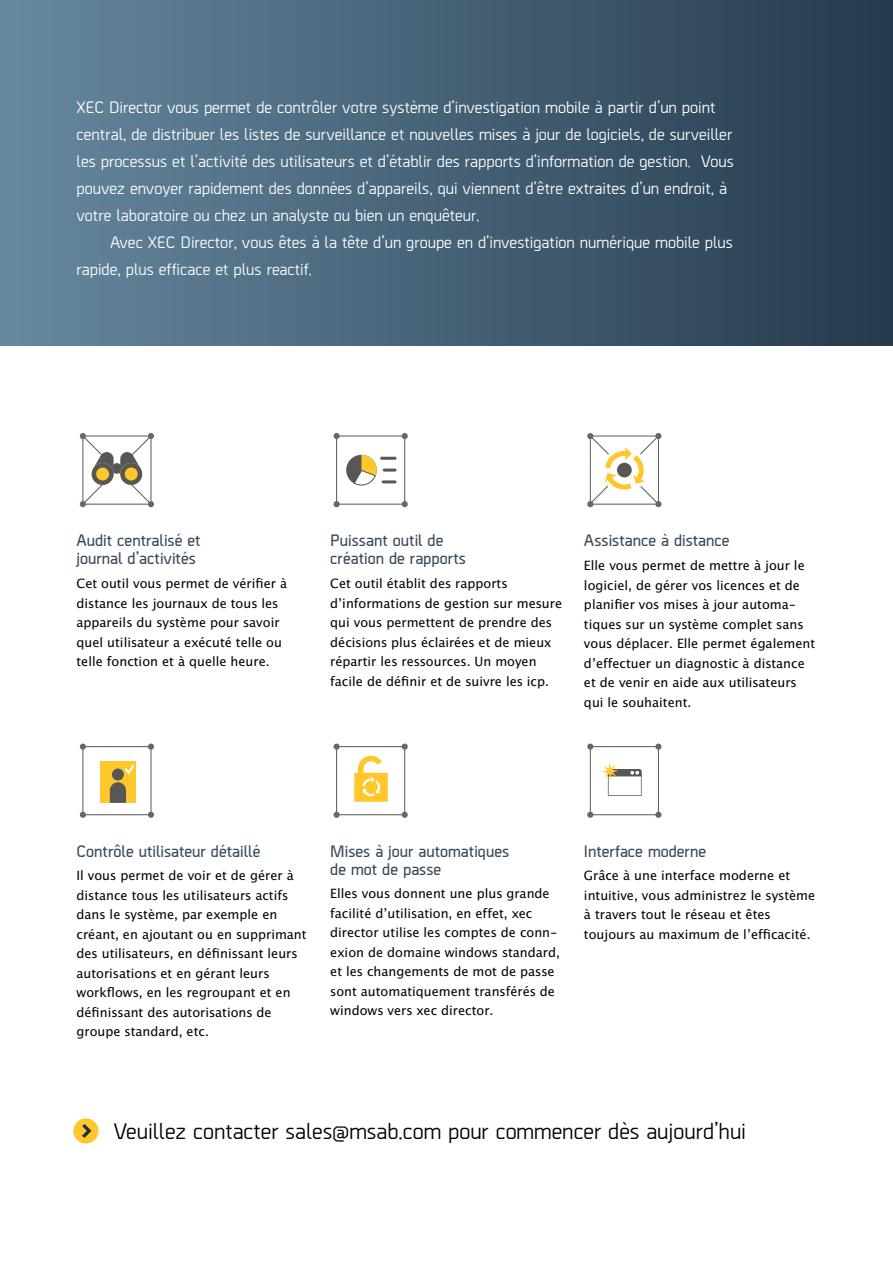
<style>
.page{position:relative;width:893px;height:1263px;background:#fff}
.page>*{position:absolute;margin:0;border:0;box-sizing:border-box;transform-origin:0 0}
.t1{font:500 22.5px "Borda";color:#000}
.t2{font:500 16.5px/27px "Borda";color:#fff}
.t3{font:600 16.5px/18px "Borda";color:#394c5d}
.t4{font:12.75px/19.5px "Lucida Grande Regular W";color:#000}
</style>
<div class="page">
<div style="left:0;top:0;width:893px;height:345px;background:linear-gradient(to right,#67889f,#253b4e)"></div>
<img style="left:892px;top:0;width:1px;height:345px">
<svg style="left:80px;top:433px;width:74px;height:74px"></svg>
<div style="left:83px;top:746px;width:68px;height:69px;border:1px solid #575756"></div>
<div style="left:148px;top:743px;width:6px;height:7px;background:#696668;border-radius:50%"></div>
<div style="left:80px;top:743px;width:6px;height:7px;background:#696668;border-radius:50%"></div>
<svg style="left:80px;top:812px;width:6px;height:6px"></svg>
<svg style="left:148px;top:812px;width:6px;height:6px"></svg>
<div style="left:100px;top:762px;width:36px;height:41px;background:#ffc72a"></div>
<div style="left:112px;top:768px;width:12px;height:12px;background:#575756;border-radius:50%"></div>
<svg style="left:110px;top:782px;width:16px;height:21px"></svg>
<svg style="left:124px;top:765px;width:10px;height:9px"></svg>
<div style="left:336px;top:436px;width:69px;height:68px;border:1px solid #575756"></div>
<hr style="left:381px;top:457px;width:14px;height:3px;background:#575756">
<svg style="left:384px;top:469px;width:11px;height:3px"></svg>
<svg style="left:383px;top:480px;width:12px;height:3px"></svg>
<div style="left:346px;top:455px;width:31px;height:30px;background:#575756;border-radius:50%"></div>
<svg style="left:402px;top:433px;width:6px;height:6px"></svg>
<svg style="left:334px;top:433px;width:6px;height:6px"></svg>
<svg style="left:334px;top:501px;width:6px;height:6px"></svg>
<svg style="left:402px;top:501px;width:6px;height:6px"></svg>
<svg style="left:354px;top:455px;width:23px;height:30px"></svg>
<div style="left:354px;top:773px;width:34px;height:29px;background:#ffc72a"></div>
<div style="left:336px;top:746px;width:69px;height:69px;border:1px solid #575756"></div>
<div style="left:402px;top:743px;width:6px;height:7px;background:#696668;border-radius:50%"></div>
<div style="left:334px;top:743px;width:6px;height:7px;background:#696668;border-radius:50%"></div>
<svg style="left:334px;top:812px;width:6px;height:6px"></svg>
<svg style="left:402px;top:812px;width:6px;height:6px"></svg>
<svg style="left:358px;top:756px;width:24px;height:40px"></svg>
<svg style="left:587px;top:433px;width:74px;height:74px"></svg>
<div style="left:617px;top:463px;width:15px;height:14px;background:#575756;border-radius:50%"></div>
<div style="left:590px;top:746px;width:69px;height:69px;border:1px solid #575756"></div>
<div style="left:655px;top:743px;width:6px;height:7px;background:#696668;border-radius:50%"></div>
<div style="left:587px;top:743px;width:6px;height:7px;background:#696668;border-radius:50%"></div>
<svg style="left:587px;top:812px;width:6px;height:6px"></svg>
<svg style="left:655px;top:812px;width:6px;height:6px"></svg>
<svg style="left:601px;top:763px;width:41px;height:33px"></svg>
<div style="left:73px;top:1118px;width:25px;height:25px;background:#ffc72a;border-radius:50%"></div>
<svg style="left:79px;top:1120px;width:15px;height:21px"></svg>
<p class="t2" style="left:77px;top:92px;width:659px">XEC Director vous permet de contrôler votre système d’investigation mobile à partir d’un point central, de distribuer les listes de surveillance et nouvelles mises à jour de logiciels, de surveiller les processus et l’activité des utilisateurs et d’établir des rapports d’information de gestion. Vous pouvez envoyer rapidement des données d’appareils, qui viennent d’être extraites d’un endroit, à votre laboratoire ou chez un analyste ou bien un enquêteur.</p>
<p class="t2" style="left:77px;top:227px;width:658px;text-indent:34px">Avec XEC Director, vous êtes à la tête d’un groupe en d’investigation numérique mobile plus rapide, plus efficace et plus reactif.</p>
<p class="t3" style="left:77px;top:531px;width:126px">Audit centralisé et journal d’activités</p>
<p class="t4" style="left:77px;top:573px;width:212px">Cet outil vous permet de vérifier à distance les journaux de tous les appareils du système pour savoir quel utilisateur a exécuté telle ou telle fonction et à quelle heure.</p>
<p class="t3" style="left:330px;top:531px;width:137px">Puissant outil de création de rapports</p>
<p class="t4" style="left:330px;top:573px;width:233px">Cet outil établit des rapports d’informations de gestion sur mesure qui vous permettent de prendre des décisions plus éclairées et de mieux répartir les ressources. Un moyen facile de définir et de suivre les icp.</p>
<p class="t3" style="left:584px;top:531px;width:147px">Assistance à distance</p>
<p class="t4" style="left:584px;top:555px;width:233px">Elle vous permet de mettre à jour le logiciel, de gérer vos licences et de planifier vos mises à jour automa&shy;tiques sur un système complet sans vous déplacer. Elle permet également d’effectuer un diagnostic à distance et de venir en aide aux utilisateurs qui le souhaitent.</p>
<p class="t3" style="left:77px;top:840px;width:185px">Contrôle utilisateur détaillé</p>
<p class="t4" style="left:77px;top:865px;width:232px">Il vous permet de voir et de gérer à distance tous les utilisateurs actifs dans le système, par exemple en créant, en ajoutant ou en supprimant des utilisateurs, en définissant leurs autorisations et en gérant leurs workflows, en les regroupant et en définissant des autorisations de groupe standard, etc.</p>
<p class="t3" style="left:330px;top:840px;width:181px">Mises à jour automatiques de mot de passe</p>
<p class="t4" style="left:330px;top:883px;width:231px">Elles vous donnent une plus grande facilité d’utilisation, en effet, xec director utilise les comptes de conn&shy;exion de domaine windows standard, et les changements de mot de passe sont automatiquement transférés de windows vers xec director.</p>
<p class="t3" style="left:584px;top:840px;width:124px">Interface moderne</p>
<p class="t4" style="left:584px;top:865px;width:233px">Grâce à une interface moderne et intuitive, vous administrez le système à travers tout le réseau et êtes toujours au maximum de l’efficacité.</p>
<p class="t1" style="left:113px;top:1116px;width:634px">Veuillez contacter sales@msab.com pour commencer dès aujourd’hui</p>
</div>
